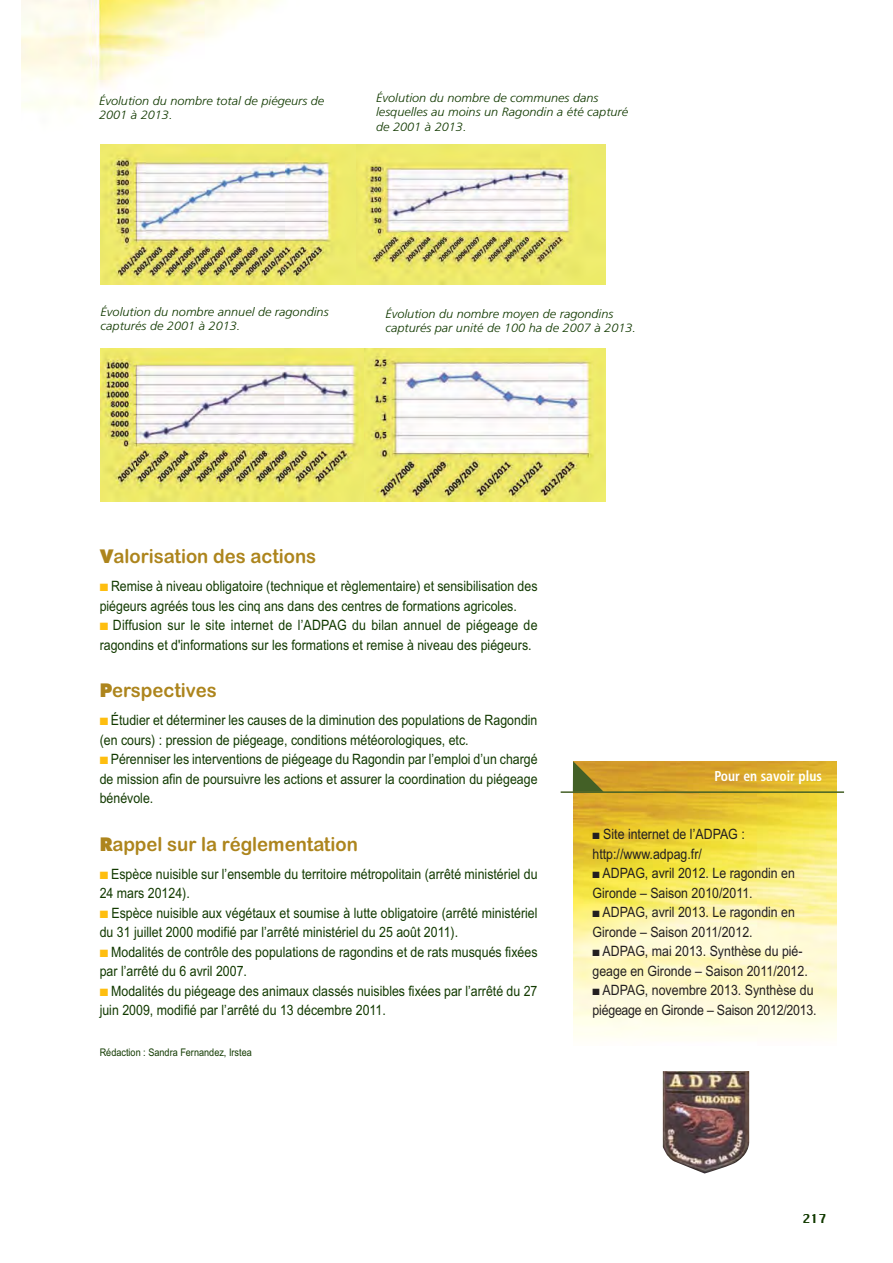
<style>
.page{position:relative;width:893px;height:1263px;background:#fff}
.page>*{position:absolute;margin:0;border:0;box-sizing:border-box;transform-origin:0 0}
.t1{font:19.5px "Arial Rounded MT Bold";color:#ad851d;scale:.95 1}
.t2{font:14.25px/19.5px "Arial Narrow";color:#123a00;scale:1.06 1}
.t3{font:14.25px/19.5px "Arial Narrow";color:#231f20;scale:1.06 1}
.t4{font:700 condensed 14.25px "Frutiger";color:#fff;scale:.95 1}
.t5{font:italic 300 12px/14.4px "Frutiger";color:#123a00;scale:1.06 1}
.t6{font:12px "Silom";color:#123a00}
.t7{font:10.5px "Arial Narrow";color:#123a00;scale:1.06 1}
.s1{font-family:"Futura";font-weight:800;font-size:18px}
.s2{color:#febe10}
</style>
<div class="page">
<img style="left:573px;top:761px;width:263px;height:143px">
<hr style="left:561px;top:791px;width:283px;height:2px;background:#436026">
<svg style="left:573px;top:761px;width:31px;height:31px"></svg>
<img style="left:573px;top:904px;width:263px;height:134px">
<img style="left:663px;top:1071px;width:86px;height:103px">
<img style="left:21px;top:0;width:585px;height:152px">
<img style="left:101px;top:145px;width:255px;height:140px">
<img style="left:101px;top:349px;width:263px;height:153px">
<img style="left:356px;top:145px;width:250px;height:140px">
<img style="left:364px;top:349px;width:242px;height:153px">
<p class="t5" style="left:99px;top:94px;width:214px">Évolution du nombre total de piégeurs de<br>2001 à 2013.</p>
<p class="t5" style="left:376px;top:91px;width:239px">Évolution du nombre de communes dans lesquelles au moins un Ragondin a été capturé de 2001 à 2013.</p>
<p class="t5" style="left:101px;top:306px;width:217px">Évolution du nombre annuel de ragondins capturés de 2001 à 2013.</p>
<p class="t5" style="left:385px;top:308px;width:238px">Évolution du nombre moyen de ragondins capturés par unité de 100 ha de 2007 à 2013.</p>
<h1 class="t1" style="left:100px;top:549px;width:230px"><span class="s1">V</span>alorisation des actions</h1>
<p class="t2" style="left:100px;top:578px;width:415px"><span class="s2">■</span> Remise à niveau obligatoire (technique et règlementaire) et sensibilisation des piégeurs agréés tous les cinq ans dans des centres de formations agricoles.</p>
<p class="t2" style="left:100px;top:617px;width:415px"><span class="s2">■</span> Diffusion sur le site internet de l’ADPAG du bilan annuel de piégeage de ragondins et d'informations sur les formations et remise à niveau des piégeurs.</p>
<h1 class="t1" style="left:100px;top:683px;width:125px"><span class="s1">P</span>erspectives</h1>
<p class="t2" style="left:100px;top:712px;width:415px"><span class="s2">■</span> Étudier et déterminer les causes de la diminution des populations de Ragondin (en cours) : pression de piégeage, conditions météorologiques, etc.</p>
<p class="t2" style="left:100px;top:751px;width:415px;text-align:justify"><span class="s2">■</span> Pérenniser les interventions de piégeage du Ragondin par l’emploi d’un chargé de mission afin de poursuivre les actions et assurer la coordination du piégeage bénévole.</p>
<h1 class="t1" style="left:100px;top:837px;width:273px"><span class="s1">R</span>appel sur la réglementation</h1>
<p class="t2" style="left:100px;top:865px;width:415px"><span class="s2">■</span> Espèce nuisible sur l’ensemble du territoire métropolitain (arrêté ministériel du<br>24 mars 20124).</p>
<p class="t2" style="left:100px;top:904px;width:415px"><span class="s2">■</span> Espèce nuisible aux végétaux et soumise à lutte obligatoire (arrêté ministériel du 31 juillet 2000 modifié par l’arrêté ministériel du 25 août 2011).</p>
<p class="t2" style="left:100px;top:943px;width:414px"><span class="s2">■</span> Modalités de contrôle des populations de ragondins et de rats musqués fixées par l’arrêté du 6 avril 2007.</p>
<p class="t2" style="left:100px;top:982px;width:414px"><span class="s2">■</span> Modalités du piégeage des animaux classés nuisibles fixées par l’arrêté du 27 juin 2009, modifié par l’arrêté du 13 décembre 2011.</p>
<p class="t7" style="left:100px;top:1048px;width:145px">Rédaction : Sandra Fernandez, Irstea</p>
<p class="t4" style="left:714px;top:770px;width:115px">Pour en savoir plus</p>
<p class="t3" style="left:592px;top:826px;width:145px">■ Site internet de l’ADPAG : http://www.adpag.fr/</p>
<p class="t3" style="left:592px;top:865px;width:193px">■ ADPAG, avril 2012. Le ragondin en<br>Gironde – Saison 2010/2011.</p>
<p class="t3" style="left:592px;top:904px;width:193px">■ ADPAG, avril 2013. Le ragondin en<br>Gironde – Saison 2011/2012.</p>
<p class="t3" style="left:592px;top:943px;width:205px">■ ADPAG, mai 2013. Synthèse du pié&shy;geage en Gironde – Saison 2011/2012.</p>
<p class="t3" style="left:592px;top:982px;width:213px">■ ADPAG, novembre 2013. Synthèse du piégeage en Gironde – Saison 2012/2013.</p>
<p class="t6" style="left:802px;top:1212px;width:26px">217</p>
</div>
